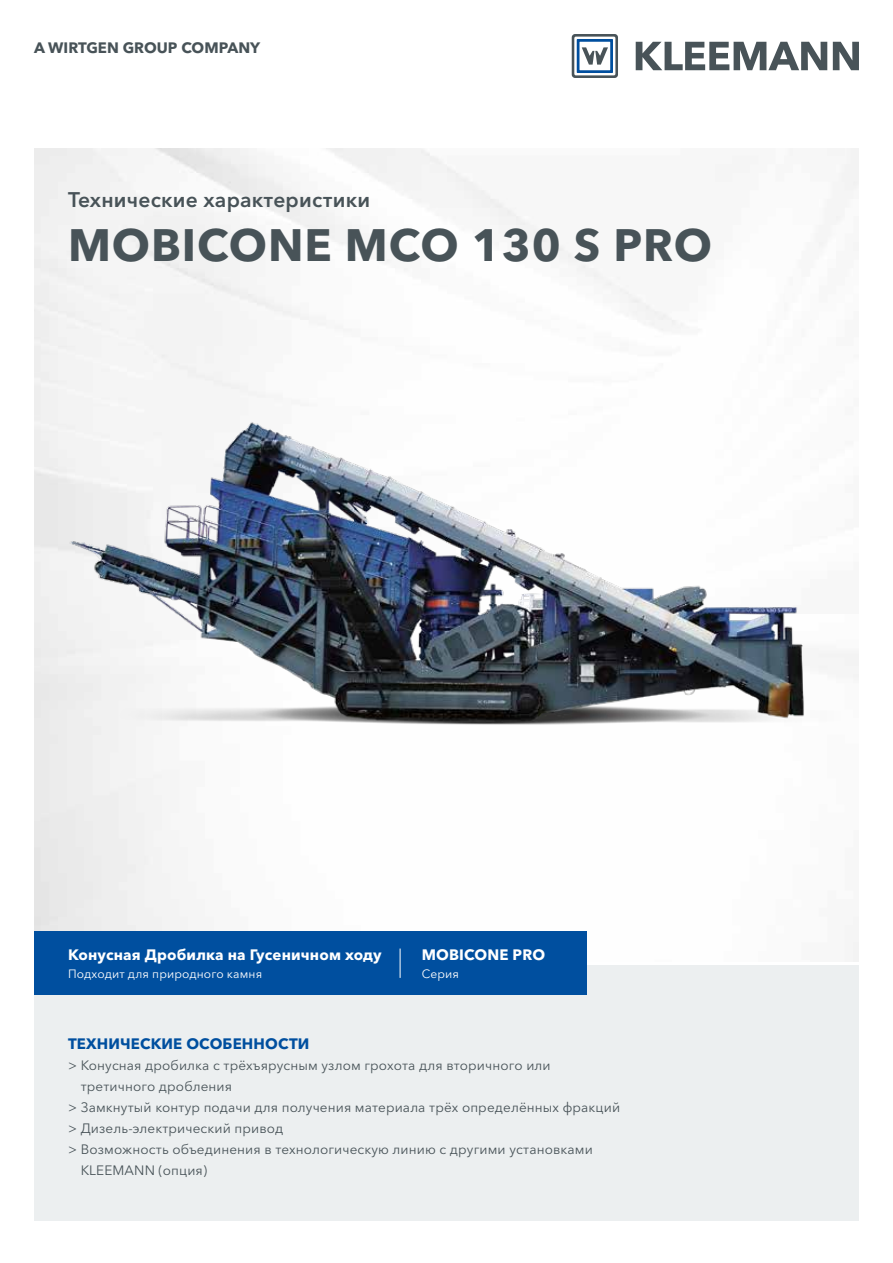
<style>
.page{position:relative;width:893px;height:1263px;background:#fff}
.page>*{position:absolute;margin:0;border:0;box-sizing:border-box;transform-origin:0 0}
.t1{font:700 45px "Avenir Next Cyr";letter-spacing:.02em;color:#485358}
.t2{font:600 21px "Avenir Next Cyr";letter-spacing:.01em;color:#485358}
.t3{font:700 15px "Avenir Next Cyr";letter-spacing:.01em;color:#fff}
.t4{font:700 15px "Avenir Next Cyr";letter-spacing:.01em;color:#004f9f}
.t5{font:700 15px "Avenir Next Cyr";color:#485358}
.t6{font:13.5px "Avenir Next Cyr";letter-spacing:.01em;color:#485358}
.t7{font:12px "Avenir Next Cyr";letter-spacing:.01em;color:#fff}
</style>
<div class="page">
<div style="left:34px;top:965px;width:825px;height:255px;background:#eceff0"></div>
<svg style="left:636px;top:42px;width:191px;height:28px"></svg>
<svg style="left:833px;top:42px;width:26px;height:28px"></svg>
<svg style="left:572px;top:34px;width:46px;height:44px"></svg>
<img style="left:38px;top:389px;width:817px;height:430px">
<div style="left:34px;top:931px;width:553px;height:64px;background:#004f9f"></div>
<hr style="left:400px;top:948px;width:1px;height:30px;background:#fff">
<p class="t5" style="left:34px;top:39px;width:228px">A WIRTGEN GROUP COMPANY</p>
<h2 class="t2" style="left:68px;top:187px;width:304px">Технические характеристики</h2>
<h1 class="t1" style="left:68px;top:218px;width:646px">MOBICONE MCO 130 S PRO</h1>
<p class="t3" style="left:68px;top:945px;width:315px">Конусная Дробилка на Гусеничном ходу</p>
<p class="t7" style="left:68px;top:966px;width:196px">Подходит для природного камня</p>
<p class="t3" style="left:422px;top:945px;width:125px">MOBICONE PRO</p>
<p class="t7" style="left:422px;top:966px;width:39px">Серия</p>
<p class="t4" style="left:68px;top:1034px;width:243px">ТЕХНИЧЕСКИЕ ОСОБЕННОСТИ</p>
<p class="t6" style="left:68px;top:1057px;width:484px">&gt; Конусная дробилка с трёхъярусным узлом грохота для вторичного или</p>
<p class="t6" style="left:81px;top:1078px;width:153px">третичного дробления</p>
<p class="t6" style="left:68px;top:1099px;width:554px">&gt; Замкнутый контур подачи для получения материала трёх определённых фракций</p>
<p class="t6" style="left:68px;top:1120px;width:217px">&gt; Дизель-электрический привод</p>
<p class="t6" style="left:68px;top:1141px;width:526px">&gt; Возможность объединения в технологическую линию с другими установками</p>
<p class="t6" style="left:81px;top:1162px;width:128px">KLEEMANN (опция)</p>
</div>
